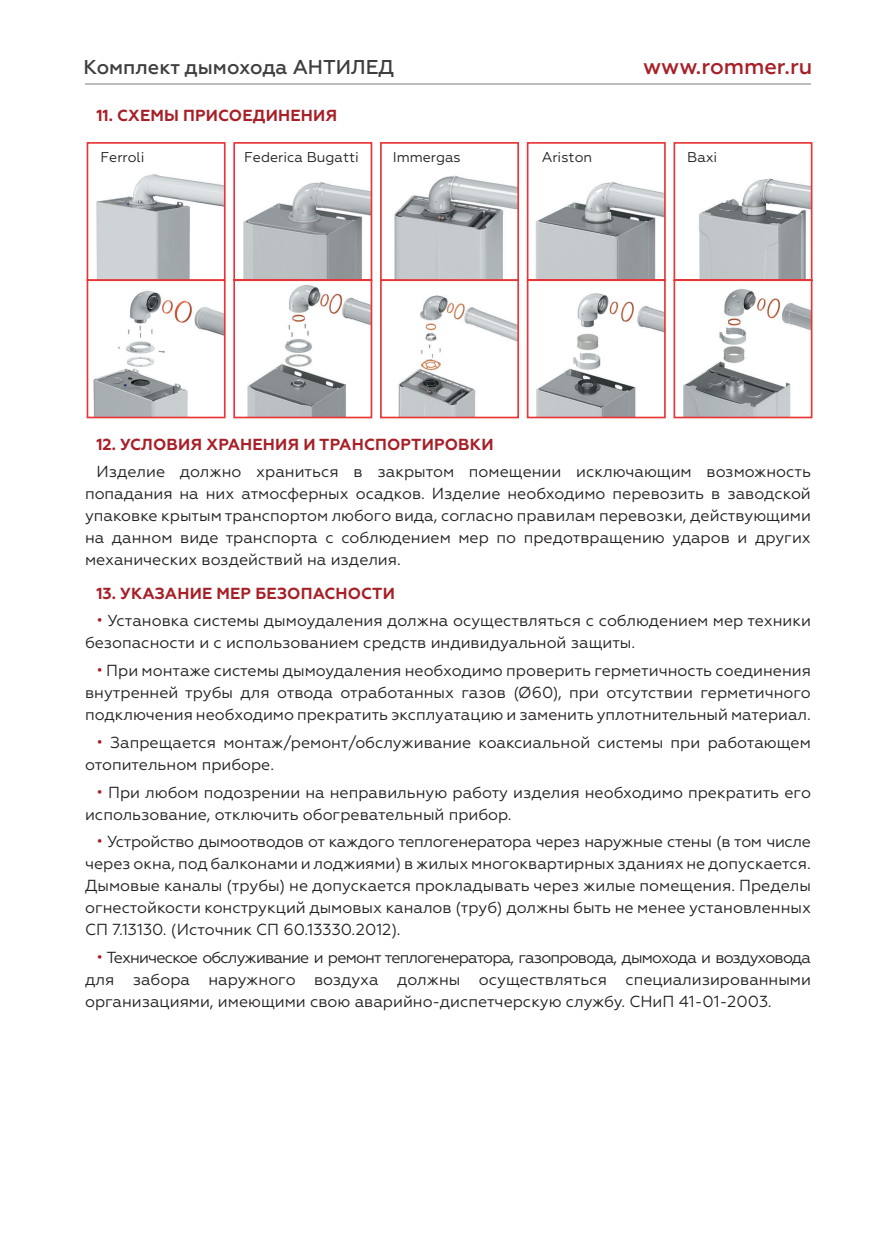
<style>
.page{position:relative;width:896px;height:1248px;background:#fff}
.page>*{position:absolute;margin:0;border:0;box-sizing:border-box;transform-origin:0 0}
.t1{font:500 22px "Geometria";color:#a71f27}
.t2{font:500 20px "Geometria";color:#3e3e3f}
.t3{font:16px/22px "Geometria";color:#231f20;text-align:justify}
.t4{font:700 16px "Geometria";letter-spacing:.01em;color:#a71f27}
.t5{font:14.2px "Geometria";color:#231f20}
.s1{color:#a71f27}
</style>
<div class="page">
<hr style="left:85px;top:84px;width:726px;height:1px;background:#bcbdc0">
<img style="left:93px;top:174px;width:130px;height:241px">
<div style="left:87px;top:142px;width:139px;height:139px;border:2px solid #e83636"></div>
<div style="left:87px;top:279px;width:139px;height:139px;border:2px solid #e83636"></div>
<svg style="left:233px;top:142px;width:140px;height:276px"></svg>
<img style="left:394px;top:175px;width:122px;height:240px">
<div style="left:380px;top:142px;width:139px;height:139px;border:2px solid #e83636"></div>
<div style="left:380px;top:279px;width:139px;height:139px;border:2px solid #e83636"></div>
<svg style="left:526px;top:142px;width:140px;height:276px"></svg>
<svg style="left:673px;top:142px;width:139px;height:276px"></svg>
<p class="t2" style="left:84px;top:55px;width:312px">Комплект дымохода АНТИЛЕД</p>
<h1 class="t1" style="left:643px;top:53px;width:171px">www.rommer.ru</h1>
<p class="t4" style="left:96px;top:106px;width:242px">11. CХЕМЫ ПРИСОЕДИНЕНИЯ</p>
<p class="t5" style="left:100px;top:148px;width:45px">Ferroli</p>
<p class="t5" style="left:244px;top:148px;width:116px">Federica Bugatti</p>
<p class="t5" style="left:393px;top:148px;width:69px">Immergas</p>
<p class="t5" style="left:542px;top:148px;width:52px">Ariston</p>
<p class="t5" style="left:687px;top:148px;width:32px">Baxi</p>
<p class="t4" style="left:96px;top:434px;width:399px">12. УСЛОВИЯ ХРАНЕНИЯ И ТРАНСПОРТИРОВКИ</p>
<p class="t3" style="left:85px;top:460px;width:727px;text-indent:11px">Изделие должно храниться в закрытом помещении исключающим возможность попадания на них атмосферных осадков. Изделие необходимо перевозить в заводской упаковке крытым транспортом любого вида, согласно правилам перевозки, действующими на данном виде транспорта с соблюдением мер по предотвращению ударов и других механических воздействий на изделия.</p>
<p class="t4" style="left:96px;top:583px;width:300px">13. УКАЗАНИЕ МЕР БЕЗОПАСНОСТИ</p>
<p class="t3" style="left:85px;top:610px;width:727px;text-indent:11px"><span class="s1">•</span> Установка системы дымоудаления должна осуществляться с соблюдением мер техники безопасности и с использованием средств индивидуальной защиты.</p>
<p class="t3" style="left:85px;top:659px;width:727px;text-indent:11px"><span class="s1">•</span> При монтаже системы дымоудаления необходимо проверить герметичность соединения внутренней трубы для отвода отработанных газов (Ø60), при отсутствии герметичного подключения необходимо прекратить эксплуатацию и заменить уплотнительный материал.</p>
<p class="t3" style="left:85px;top:731px;width:727px;text-indent:11px"><span class="s1">•</span> Запрещается монтаж/ремонт/обслуживание коаксиальной системы при работающем отопительном приборе.</p>
<p class="t3" style="left:85px;top:780px;width:727px;text-indent:11px"><span class="s1">•</span> При любом подозрении на неправильную работу изделия необходимо прекратить его использование, отключить обогревательный прибор.</p>
<p class="t3" style="left:85px;top:830px;width:727px;text-indent:11px"><span class="s1">•</span> Устройство дымоотводов от каждого теплогенератора через наружные стены (в том числе через окна, под балконами и лоджиями) в жилых многоквартирных зданиях не допускается.<br>Дымовые каналы (трубы) не допускается прокладывать через жилые помещения. Пределы огнестойкости конструкций дымовых каналов (труб) должны быть не менее установленных СП 7.13130. (Источник СП 60.13330.2012).</p>
<p class="t3" style="left:85px;top:946px;width:727px;text-indent:11px"><span class="s1">•</span> Техническое обслуживание и ремонт теплогенератора, газопровода, дымохода и воздуховода для забора наружного воздуха должны осуществляться специализированными организациями, имеющими свою аварийно-диспетчерскую службу. СНиП 41-01-2003.</p>
</div>
